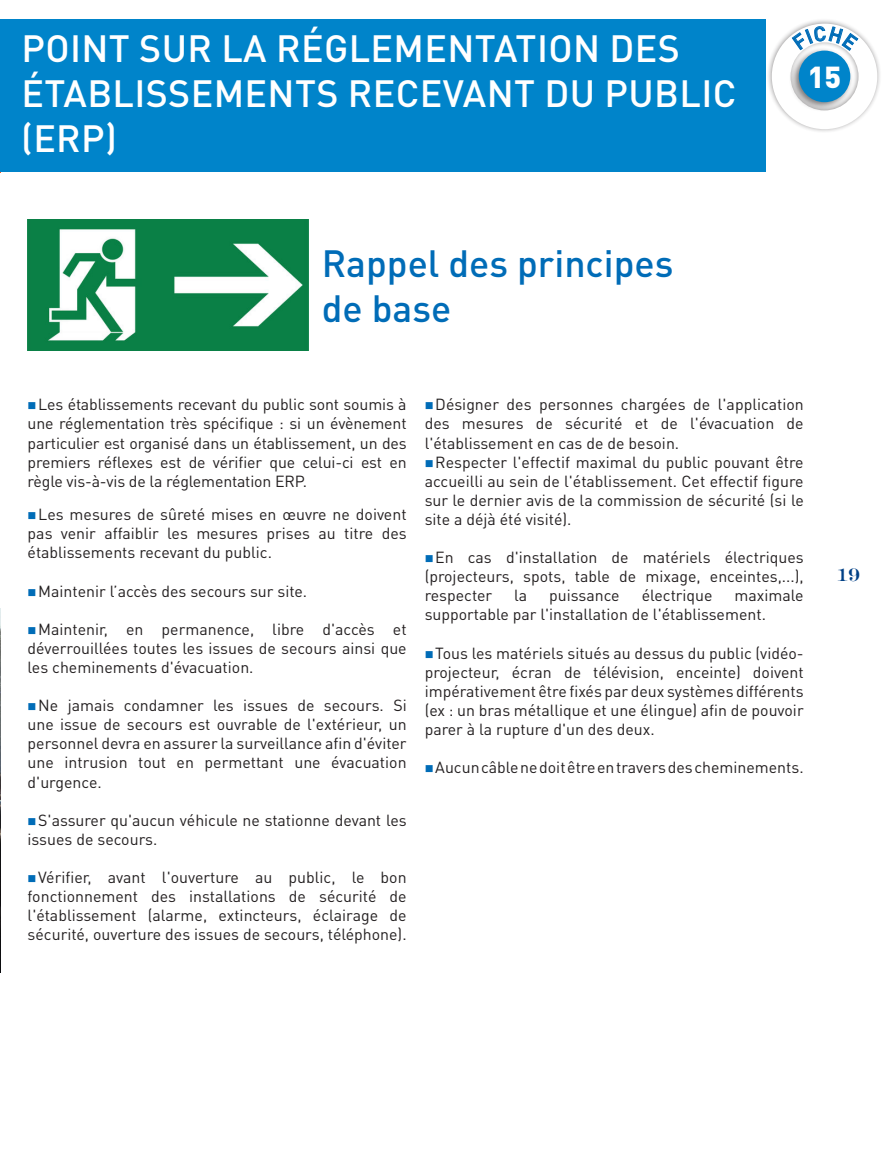
<style>
.page{position:relative;width:893px;height:1149px;background:#fff}
.page>*{position:absolute;margin:0;border:0;box-sizing:border-box;transform-origin:0 0}
.t1{font:500 37.5px/45px "DIN Pro";letter-spacing:.01em;color:#fff}
.t2{font:500 37.5px/45px "DIN Pro";color:#006cb7}
.t3{font:900 30px "DIN Pro";color:#fff}
.t4{font:18px "Engravers";color:#014086}
.t5{font:15.9px/19px "DIN Pro";color:#231f20;text-align:justify}
.s1{color:#006cb7}
</style>
<div class="page">
<img style="left:28px;top:219px;width:280px;height:132px">
<img style="left:0;top:608px;width:1px;height:364px">
<div style="left:0;top:20px;width:765px;height:152px;background:#0084ca"></div>
<svg style="left:768px;top:20px;width:112px;height:112px"></svg>
<p class="t1" style="left:21px;top:25px;width:717px">POINT SUR LA RÉGLEMENTATION DES<br>ÉTABLISSEMENTS RECEVANT DU PUBLIC (ERP)</p>
<p class="t2" style="left:322px;top:239px;width:353px">Rappel des principes de base</p>
<p class="t3" style="left:808px;top:57px;width:35px">15</p>
<p class="t5" style="left:28px;top:394px;width:380px"><span class="s1">■</span>Les établissements recevant du public sont soumis à une réglementation très spécifique : si un évènement particulier est organisé dans un établissement, un des premiers réflexes est de vérifier que celui-ci est en règle vis-à-vis de la réglementation ERP.</p>
<p class="t5" style="left:28px;top:504px;width:380px"><span class="s1">■</span>Les mesures de sûreté mises en œuvre ne doivent pas venir affaiblir les mesures prises au titre des établissements recevant du public.</p>
<p class="t5" style="left:28px;top:580px;width:281px"><span class="s1">■</span>Maintenir l’accès des secours sur site.</p>
<p class="t5" style="left:28px;top:618px;width:381px"><span class="s1">■</span>Maintenir, en permanence, libre d'accès et déverrouillées toutes les issues de secours ainsi que les cheminements d'évacuation.</p>
<p class="t5" style="left:28px;top:695px;width:381px"><span class="s1">■</span>Ne jamais condamner les issues de secours. Si une issue de secours est ouvrable de l'extérieur, un personnel devra en assurer la surveillance afin d'éviter une intrusion tout en permettant une évacuation d'urgence.</p>
<p class="t5" style="left:28px;top:809px;width:380px"><span class="s1">■</span>S'assurer qu'aucun véhicule ne stationne devant les issues de secours.</p>
<p class="t5" style="left:28px;top:866px;width:381px"><span class="s1">■</span>Vérifier, avant l'ouverture au public, le bon fonctionnement des installations de sécurité de l'établissement (alarme, extincteurs, éclairage de sécurité, ouverture des issues de secours, téléphone).</p>
<p class="t5" style="left:425px;top:394px;width:381px"><span class="s1">■</span>Désigner des personnes chargées de l'application des mesures de sécurité et de l'évacuation de l'établissement en cas de de besoin.</p>
<p class="t5" style="left:425px;top:451px;width:381px"><span class="s1">■</span>Respecter l'effectif maximal du public pouvant être accueilli au sein de l'établissement. Cet effectif figure sur le dernier avis de la commission de sécurité (si le site a déjà été visité).</p>
<p class="t5" style="left:425px;top:547px;width:380px"><span class="s1">■</span>En cas d'installation de matériels électriques (projecteurs, spots, table de mixage, enceintes,...), respecter</p>
<p class="t5" style="left:514px;top:585px;width:15px">la</p>
<p class="t5" style="left:549px;top:585px;width:72px">puissance</p>
<p class="t5" style="left:642px;top:585px;width:72px">électrique</p>
<p class="t5" style="left:425px;top:585px;width:381px;text-indent:310px">maximale supportable par l'installation de l'établissement.</p>
<p class="t5" style="left:425px;top:642px;width:380px"><span class="s1">■</span>Tous les matériels situés au dessus du public (vidéo&shy;projecteur, écran de télévision, enceinte) doivent impérativement être fixés par deux systèmes différents (ex : un bras métallique et une élingue) afin de pouvoir parer à la rupture d'un des deux.</p>
<p class="t5" style="left:425px;top:757px;width:380px"><span class="s1">■</span>Aucun câble ne doit être en travers des cheminements.</p>
<p class="t4" style="left:837px;top:563px;width:25px">19</p>
</div>
